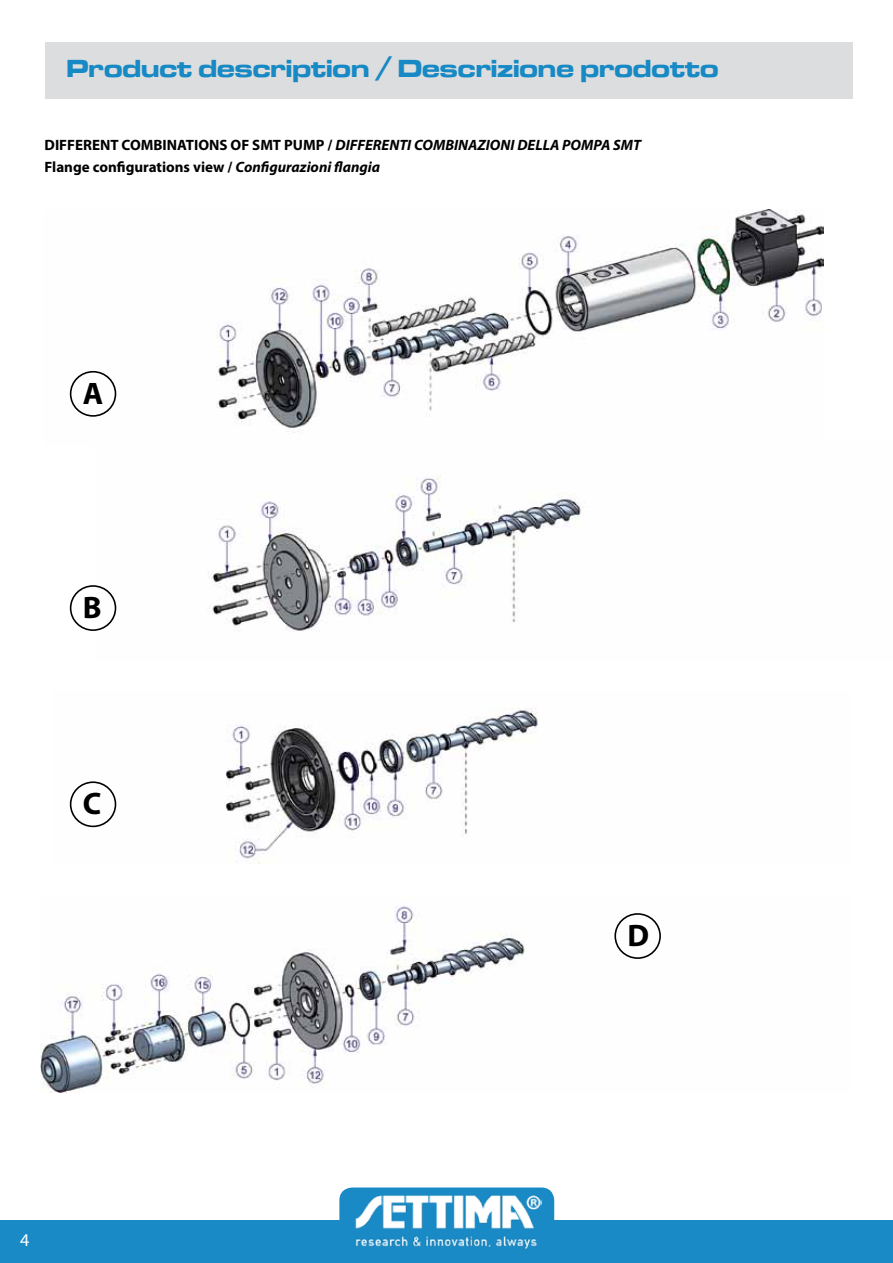
<style>
.page{position:relative;width:893px;height:1263px;background:#fff}
.page>*{position:absolute;margin:0;border:0;box-sizing:border-box;transform-origin:0 0}
.t1{font:700 31.2px "Myriad Pro";color:#000}
.t2{font:25.5px "Microgramma D Bold Exte";color:#1789c4}
.t3{font:18px "Myriad Pro";color:#fff}
.t4{font:700 15px/21.6px "Myriad Pro";color:#000}
.s1{font-style:italic}
</style>
<div class="page">
<div style="left:0;top:1220px;width:893px;height:43px;background:#198ac5"></div>
<svg style="left:339px;top:1187px;width:215px;height:33px"></svg>
<img style="left:353px;top:1187px;width:188px;height:62px">
<img style="left:69px;top:210px;width:754px;height:223px">
<img style="left:98px;top:475px;width:483px;height:157px">
<img style="left:69px;top:708px;width:469px;height:156px">
<img style="left:40px;top:906px;width:621px;height:187px">
<div style="left:45px;top:42px;width:807px;height:57px;background:#dcddde"></div>
<div style="left:70px;top:371px;width:46px;height:46px;border:2px solid #000;border-radius:50%"></div>
<div style="left:70px;top:585px;width:46px;height:46px;border:2px solid #000;border-radius:50%"></div>
<div style="left:70px;top:781px;width:46px;height:46px;border:2px solid #000;border-radius:50%"></div>
<div style="left:614px;top:913px;width:47px;height:46px;border:2px solid #000;border-radius:50%"></div>
<h2 class="t2" style="left:66px;top:51px;width:653px">Product description / Descrizione prodotto</h2>
<p class="t4" style="left:45px;top:134px;width:598px">DIFFERENT COMBINATIONS OF SMT PUMP / <span class="s1">DIFFERENTI COMBINAZIONI DELLA POMPA SMT<br></span>Flange configurations view / <span class="s1">Configurazioni flangia</span></p>
<h1 class="t1" style="left:83px;top:373px;width:22px">A</h1>
<h1 class="t1" style="left:83px;top:587px;width:20px">B</h1>
<h1 class="t1" style="left:83px;top:783px;width:20px">C</h1>
<h1 class="t1" style="left:627px;top:915px;width:23px">D</h1>
<p class="t3" style="left:20px;top:1228px;width:11px">4</p>
</div>
